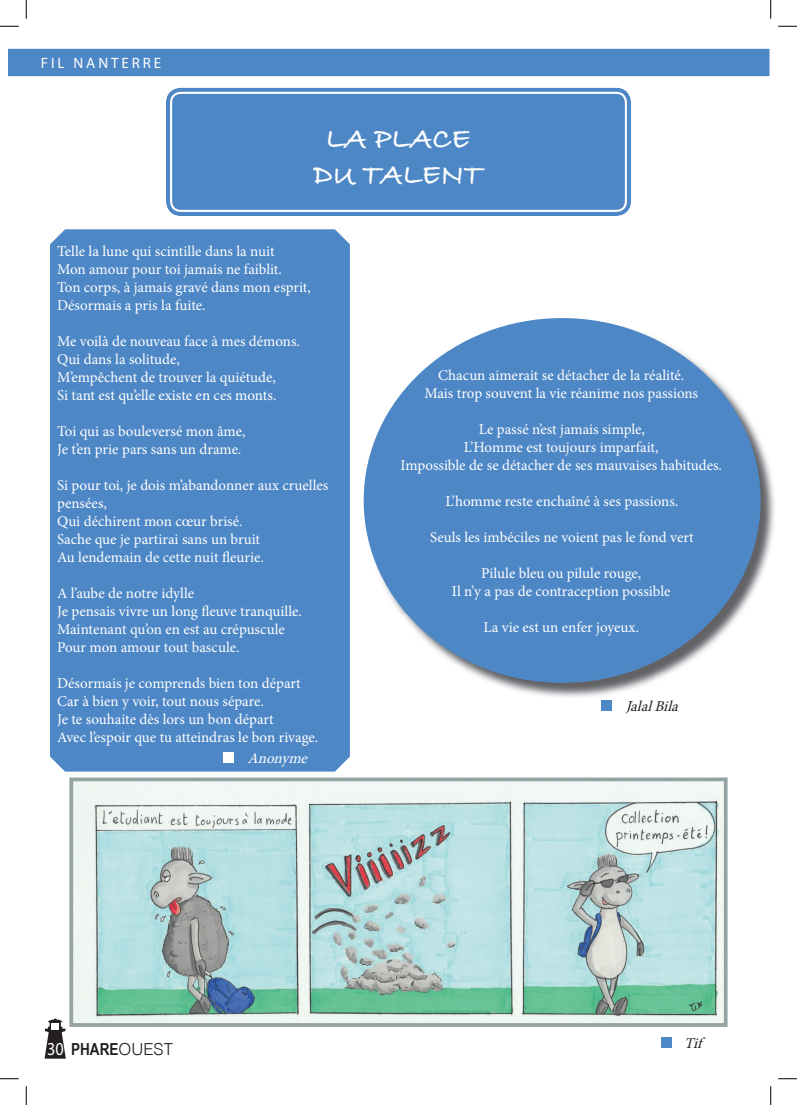
<style>
.page{position:relative;width:797px;height:1105px;background:#fff}
.page>*{position:absolute;margin:0;border:0;box-sizing:border-box;transform-origin:0 0}
.t1{font:700 30px/36px "Bradley Hand ITCTT";color:#fff;text-align:center}
.t2{font:700 16.5px "Arial Narrow";color:#231f20}
.t3{font:15px/18px "Minion Pro";color:#fff}
.t4{font:italic 15px "Minion Pro";color:#231f20}
.t5{font:15px "Myriad Pro";letter-spacing:.195em;color:#fff}
.t6{font:italic 15px "Minion Pro";color:#fff}
.s1{font-family:"Myriad Pro";font-weight:400;font-size:18.38px;color:#fff}
.s2{font-family:"Helvetica";font-weight:300}
</style>
<div class="page">
<svg style="left:45px;top:1018px;width:21px;height:41px"></svg>
<div style="left:52px;top:1023px;width:7px;height:7px;background:#fff"></div>
<div style="left:50px;top:229px;width:300px;height:543px;background:#4d87c6"></div>
<svg style="left:9px;top:48px;width:761px;height:29px;background:#578dc9"></svg>
<div style="left:166px;top:88px;width:465px;height:128px;background:#4d87c6;border-radius:15px"></div>
<div style="left:160px;top:81px;width:477px;height:141px;border:6px solid #fff;border-radius:18px"></div>
<div style="left:170px;top:92px;width:457px;height:120px;border:2px solid #fff;border-radius:10px"></div>
<img style="left:74px;top:782px;width:648px;height:240px">
<div style="left:69px;top:777px;width:658px;height:250px;border:4px solid #94a4a5"></div>
<img style="left:375px;top:320px;width:400px;height:377px">
<div style="left:363px;top:318px;width:397px;height:365px;background:#4d87c6;border-radius:50%"></div>
<div style="left:601px;top:700px;width:11px;height:11px;background:#4d87c6"></div>
<div style="left:223px;top:752px;width:11px;height:11px;background:#fff"></div>
<div style="left:661px;top:1037px;width:10px;height:11px;background:#4d87c6"></div>
<svg style="left:0;top:25px;width:19px;height:2px"></svg>
<svg style="left:778px;top:25px;width:19px;height:2px"></svg>
<svg style="left:0;top:1078px;width:19px;height:1px"></svg>
<svg style="left:778px;top:1078px;width:19px;height:1px"></svg>
<svg style="left:25px;top:0;width:2px;height:19px"></svg>
<svg style="left:25px;top:1086px;width:2px;height:19px"></svg>
<svg style="left:770px;top:0;width:1px;height:19px"></svg>
<svg style="left:770px;top:1086px;width:1px;height:19px"></svg>
<p class="t5" style="left:41px;top:54px;width:122px">FIL NANTERRE</p>
<h1 class="t1" style="left:313px;top:119px;width:170px">LA PLACE<br>DU TALENT</h1>
<p class="t3" style="left:57px;top:242px;width:255px">Telle la lune qui scintille dans la nuit<br>Mon amour pour toi jamais ne faiblit.<br>Ton corps, à jamais gravé dans mon esprit, Désormais a pris la fuite.</p>
<p class="t3" style="left:57px;top:332px;width:244px">Me voilà de nouveau face à mes démons.<br>Qui dans la solitude,<br>M’empêchent de trouver la quiétude,<br>Si tant est qu’elle existe en ces monts.</p>
<p class="t3" style="left:57px;top:422px;width:190px">Toi qui as bouleversé mon âme,<br>Je t’en prie pars sans un drame.</p>
<p class="t3" style="left:57px;top:476px;width:273px">Si pour toi, je dois m’abandonner aux cruelles pensées,<br>Qui déchirent mon cœur brisé.<br>Sache que je partirai sans un bruit<br>Au lendemain de cette nuit fleurie.</p>
<p class="t3" style="left:57px;top:584px;width:246px">A l’aube de notre idylle<br>Je pensais vivre un long fleuve tranquille.<br>Maintenant qu’on en est au crépuscule Pour mon amour tout bascule.</p>
<p class="t3" style="left:57px;top:674px;width:263px">Désormais je comprends bien ton départ Car à bien y voir, tout nous sépare.<br>Je te souhaite dès lors un bon départ<br>Avec l’espoir que tu atteindras le bon rivage.</p>
<p class="t6" style="left:247px;top:748px;width:66px">Anonyme</p>
<p class="t3" style="left:424px;top:366px;width:275px;text-align:center">Chacun aimerait se détacher de la réalité.<br>Mais trop souvent la vie réanime nos passions</p>
<p class="t3" style="left:400px;top:420px;width:323px;text-align:center">Le passé n’est jamais simple,<br>L’Homme est toujours imparfait,<br>Impossible de se détacher de ses mauvaises habitudes.</p>
<p class="t3" style="left:445px;top:492px;width:234px">L’homme reste enchaîné à ses passions.</p>
<p class="t3" style="left:430px;top:528px;width:265px">Seuls les imbéciles ne voient pas le fond vert</p>
<p class="t3" style="left:452px;top:564px;width:220px;text-align:center">Pilule bleu ou pilule rouge,<br>Il n’y a pas de contraception possible</p>
<p class="t3" style="left:483px;top:618px;width:157px">La vie est un enfer joyeux.</p>
<p class="t4" style="left:625px;top:696px;width:59px">JalalBila</p>
<p class="t2" style="left:47px;top:1036px;width:127px"><span class="s1">30</span> PHARE<span class="s2">OUEST</span></p>
<p class="t4" style="left:684px;top:1033px;width:20px">Tif</p>
</div>
